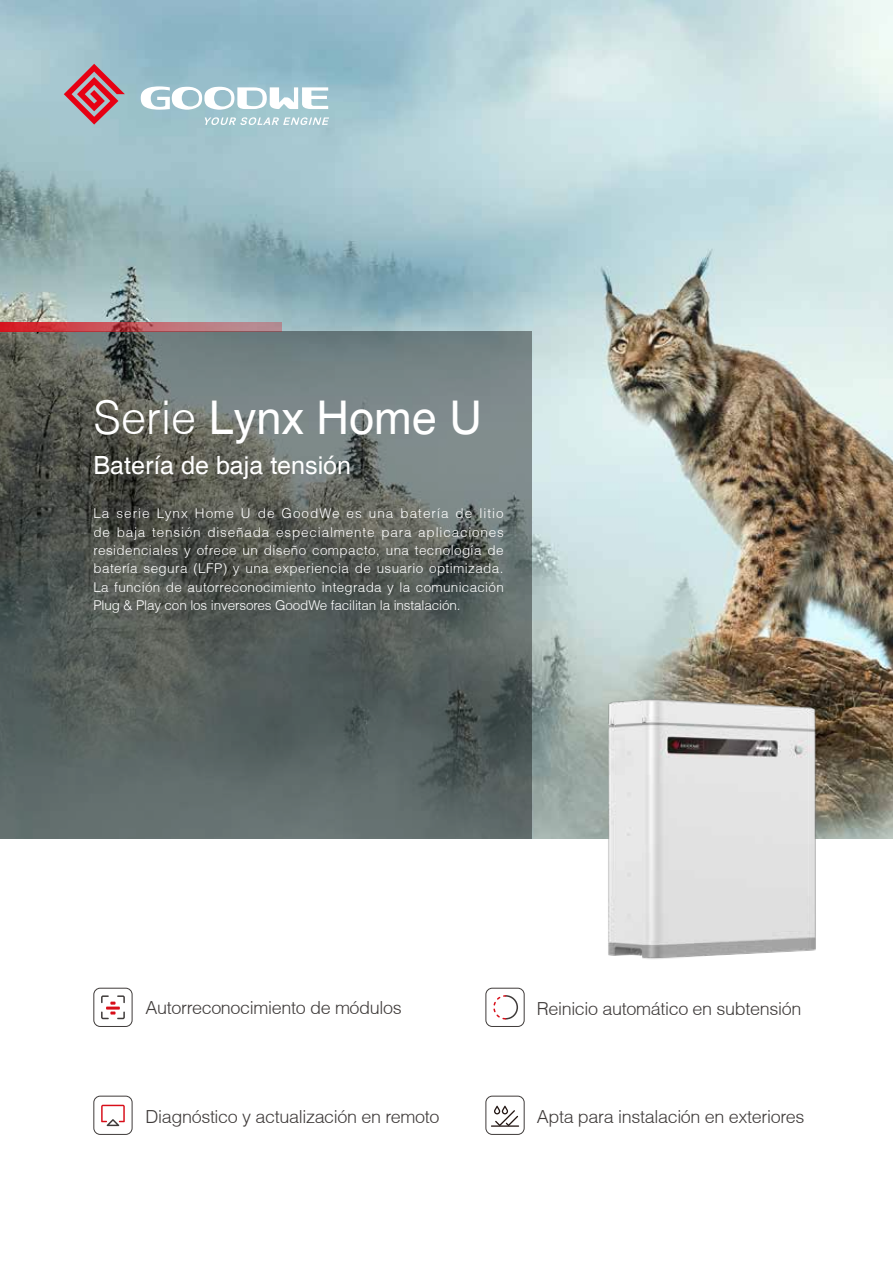
<style>
.page{position:relative;width:893px;height:1263px;background:#fff}
.page>*{position:absolute;margin:0;border:0;box-sizing:border-box;transform-origin:0 0}
.t1{font:46.5px "Helvetica";color:#fff}
.t2{font:25.05px "Helvetica";color:#fff}
.t3{font:300 18px "Helvetica";letter-spacing:-.02em;color:#3f3b3a}
.t4{font:300 13.5px/18.3px "Helvetica";letter-spacing:-.01em;color:#fff;text-align:justify}
.s1{font-weight:300}
</style>
<div class="page">
<img style="left:0;top:0;width:893px;height:838px">
<svg style="left:0;top:331px;width:532px;height:507px;background:#5d6562"></svg>
<svg style="left:0;top:322px;width:281px;height:9px;background:#c25a61"></svg>
<img style="left:592px;top:672px;width:239px;height:287px">
<div style="left:94px;top:1096px;width:38px;height:39px;border:1px solid #3f3b3a;border-radius:6px"></div>
<svg style="left:101px;top:1105px;width:24px;height:21px"></svg>
<div style="left:486px;top:988px;width:38px;height:39px;border:1px solid #3f3b3a;border-radius:6px"></div>
<svg style="left:493px;top:995px;width:25px;height:24px"></svg>
<div style="left:94px;top:988px;width:38px;height:39px;border:1px solid #3f3b3a;border-radius:6px"></div>
<svg style="left:101px;top:995px;width:24px;height:24px"></svg>
<svg style="left:141px;top:86px;width:187px;height:24px"></svg>
<svg style="left:64px;top:64px;width:61px;height:61px;background:#b8808d"></svg>
<svg style="left:205px;top:117px;width:124px;height:8px"></svg>
<div style="left:486px;top:1096px;width:38px;height:39px;border:1px solid #3f3b3a;border-radius:6px"></div>
<hr style="left:491px;top:1125px;width:28px;height:2px;background:#241714">
<svg style="left:494px;top:1106px;width:24px;height:20px"></svg>
<h1 class="t1" style="left:93px;top:391px;width:390px"><span class="s1">Serie</span> Lynx Home U</h1>
<h2 class="t2" style="left:93px;top:451px;width:259px">Batería de baja tensión</h2>
<p class="t4" style="left:93px;top:504px;width:412px">La serie Lynx Home U de GoodWe es una batería de litio de baja tensión diseñada especialmente para aplicaciones residenciales y ofrece un diseño compacto, una tecnología de batería segura (LFP) y una experiencia de usuario optimizada.<br>La función de autorreconocimiento integrada y la comunicación Plug &amp; Play con los inversores GoodWe facilitan la instalación.</p>
<h3 class="t3" style="left:146px;top:997px;width:258px">Autorreconocimiento de módulos</h3>
<h3 class="t3" style="left:537px;top:997px;width:266px">Reinicio automático en subtensión</h3>
<h3 class="t3" style="left:146px;top:1105px;width:295px">Diagnóstico y actualización en remoto</h3>
<h3 class="t3" style="left:537px;top:1105px;width:269px">Apta para instalación en exteriores</h3>
</div>
